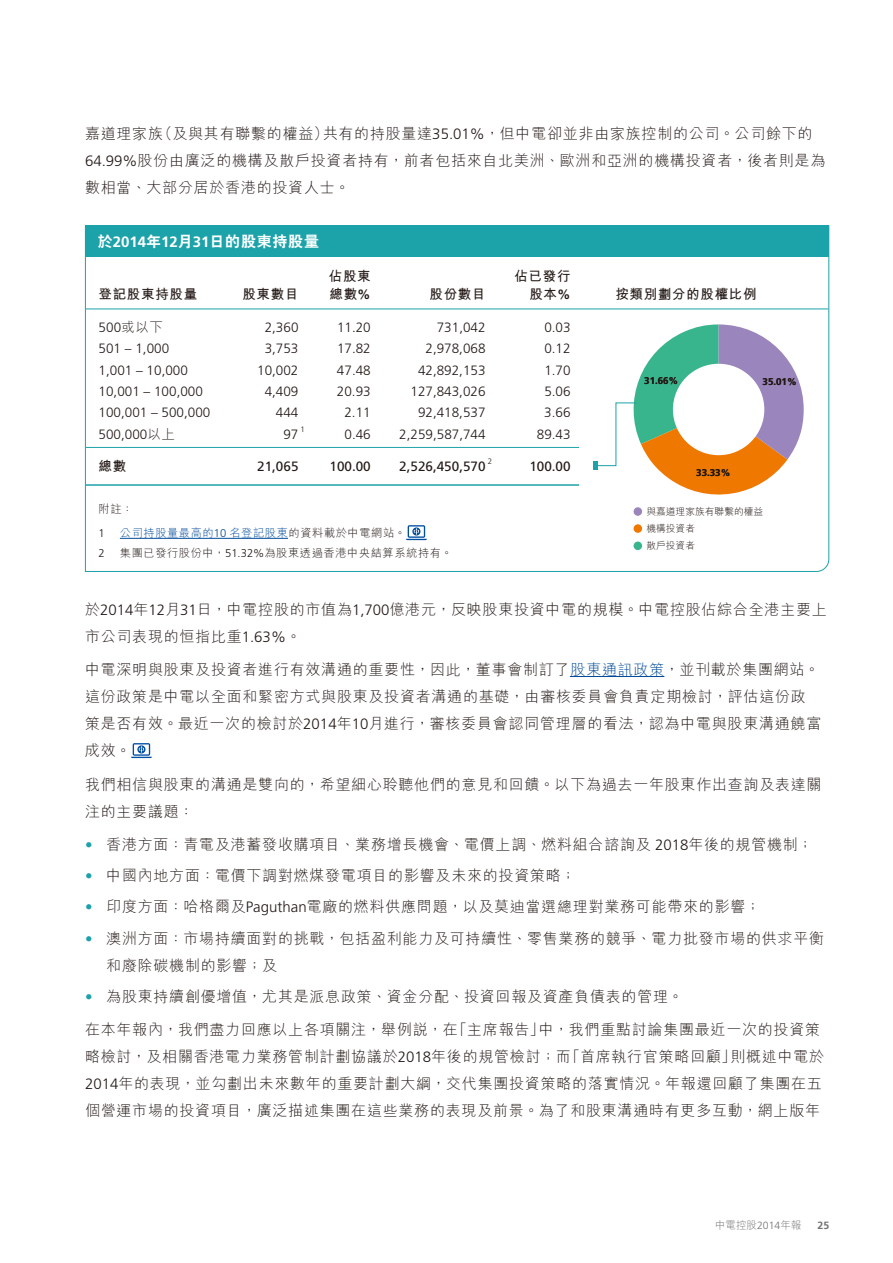
<style>
.page{position:relative;width:893px;height:1263px;background:#fff}
.page>*{position:absolute;margin:0;border:0;box-sizing:border-box;transform-origin:0 0}
.t1{font:300 15px/27px "M Hei HK";letter-spacing:.05em;color:#231916}
.t2{font:800 15px "C Hei 2 HK";letter-spacing:.05em;color:#fff}
.t3{font:300 13.5px "Frutiger LT Std";color:#231916}
.t4{font:700 13.5px "M Hei HK";letter-spacing:.05em;color:#231916}
.t5{font:13.5px "Frutiger LT Std";color:#231916}
.t6{font:300 11.25px "M Hei HK";letter-spacing:.05em;color:#231916}
.t7{font:300 11.25px "M Hei HK";letter-spacing:.05em;color:#004a99}
.t8{font:300 11.25px "Frutiger LT Std";color:#231916}
.t9{font:300 10.5px "M Hei HK";color:#727272}
.t10{font:700 10.5px "Frutiger LT Std";color:#727272}
.t11{font:9.75px/17.2px "M Hei HK Light B5 pc H";color:#231916}
.t12{font:700 9.75px "Frutiger LT Std";color:#231916}
.t13{font:300 7.8px "Frutiger LT Std";color:#231916}
.s1{font-family:"Frutiger LT Std"}
.s2{font-family:"Frutiger LT Std";font-weight:700}
.s3{font-family:"M Hei HK"}
.s4{color:#231916}
.s5{color:#004a99}
.s6{font-family:"Frutiger LT Std";color:#1ca2a9}
</style>
<div class="page">
<hr style="left:570px;top:676px;width:94px;height:1px;background:#004a99">
<svg style="left:131px;top:743px;width:21px;height:15px"></svg>
<svg style="left:85px;top:225px;width:745px;height:347px"></svg>
<div style="left:85px;top:225px;width:744px;height:31px;background:#1ca2a9"></div>
<hr style="left:120px;top:538px;width:168px;height:1px;background:#004a99">
<hr style="left:86px;top:309px;width:742px;height:1px;background:#1ca2a9">
<hr style="left:86px;top:447px;width:493px;height:1px;background:#1ca2a9">
<hr style="left:86px;top:484px;width:493px;height:2px;background:#1ca2a9">
<svg style="left:406px;top:525px;width:21px;height:15px"></svg>
<svg style="left:594px;top:324px;width:210px;height:182px"></svg>
<p class="t1" style="left:85px;top:119px;width:742px">嘉道理家族（及與其有聯繫的權益）共有的持股量達<span class="s1">35.01%</span>，但中電卻並非由家族控制的公司。公司餘下的<br><span class="s1">64.99%</span>股份由廣泛的機構及散戶投資者持有，前者包括來自北美洲、歐洲和亞洲的機構投資者，後者則是為數相當、大部分居於香港的投資人士。</p>
<p class="t2" style="left:98px;top:231px;width:223px">於<span class="s2">2014</span>年<span class="s2">12</span>月<span class="s2">31</span>日的股東持股量</p>
<p class="t4" style="left:329px;top:266px;width:43px">佔股東</p>
<p class="t4" style="left:515px;top:266px;width:58px">佔已發行</p>
<p class="t4" style="left:99px;top:284px;width:100px">登記股東持股量</p>
<p class="t4" style="left:242px;top:284px;width:58px">股東數目</p>
<p class="t4" style="left:330px;top:284px;width:43px">總數<span class="s1">%</span></p>
<p class="t4" style="left:430px;top:284px;width:58px">股份數目</p>
<p class="t4" style="left:529px;top:284px;width:43px">股本<span class="s1">%</span></p>
<p class="t4" style="left:615px;top:284px;width:143px">按類別劃分的股權比例</p>
<p class="t3" style="left:99px;top:319px;width:66px">500<span class="s3">或以下</span></p>
<p class="t3" style="left:265px;top:319px;width:35px">2,360</p>
<p class="t3" style="left:337px;top:319px;width:35px">11.20</p>
<p class="t3" style="left:437px;top:319px;width:50px">731,042</p>
<p class="t3" style="left:544px;top:319px;width:28px">0.03</p>
<p class="t3" style="left:99px;top:341px;width:72px">501 – 1,000</p>
<p class="t3" style="left:265px;top:341px;width:35px">3,753</p>
<p class="t3" style="left:337px;top:341px;width:35px">17.82</p>
<p class="t3" style="left:426px;top:341px;width:62px">2,978,068</p>
<p class="t3" style="left:544px;top:341px;width:28px">0.12</p>
<p class="t3" style="left:99px;top:362px;width:91px">1,001 – 10,000</p>
<p class="t3" style="left:257px;top:362px;width:43px">10,002</p>
<p class="t3" style="left:337px;top:362px;width:35px">47.48</p>
<p class="t3" style="left:418px;top:362px;width:69px">42,892,153</p>
<p class="t3" style="left:544px;top:362px;width:28px">1.70</p>
<p class="t3" style="left:99px;top:384px;width:106px">10,001 – 100,000</p>
<p class="t3" style="left:265px;top:384px;width:35px">4,409</p>
<p class="t3" style="left:337px;top:384px;width:35px">20.93</p>
<p class="t3" style="left:410px;top:384px;width:77px">127,843,026</p>
<p class="t3" style="left:544px;top:384px;width:28px">5.06</p>
<p class="t3" style="left:99px;top:405px;width:113px">100,001 – 500,000</p>
<p class="t3" style="left:276px;top:405px;width:24px">444</p>
<p class="t3" style="left:344px;top:405px;width:28px">2.11</p>
<p class="t3" style="left:418px;top:405px;width:69px">92,418,537</p>
<p class="t3" style="left:544px;top:405px;width:28px">3.66</p>
<p class="t3" style="left:99px;top:426px;width:78px">500,000<span class="s3">以上</span></p>
<p class="t3" style="left:283px;top:426px;width:17px">97</p>
<p class="t13" style="left:301px;top:425px;width:6px">1</p>
<p class="t3" style="left:345px;top:426px;width:28px">0.46</p>
<p class="t3" style="left:399px;top:426px;width:88px">2,259,587,744</p>
<p class="t3" style="left:537px;top:426px;width:35px">89.43</p>
<p class="t4" style="left:99px;top:456px;width:29px">總數</p>
<p class="t5" style="left:257px;top:458px;width:43px">21,065</p>
<p class="t5" style="left:329px;top:458px;width:43px">100.00</p>
<p class="t5" style="left:399px;top:458px;width:88px">2,526,450,570</p>
<p class="t13" style="left:488px;top:457px;width:6px">2</p>
<p class="t5" style="left:529px;top:458px;width:43px">100.00</p>
<p class="t6" style="left:99px;top:501px;width:36px">附註：</p>
<p class="t8" style="left:99px;top:527px;width:8px">1</p>
<p class="t7" style="left:120px;top:525px;width:287px">公司持股量最高的<span class="s1">10</span> 名登記股東<span class="s4">的資料載於中電網站。</span></p>
<p class="t8" style="left:99px;top:547px;width:8px">2</p>
<p class="t6" style="left:120px;top:545px;width:334px">集團已發行股份中，<span class="s1">51.32%</span>為股東透過香港中央結算系統持有。</p>
<p class="t12" style="left:644px;top:375px;width:36px">31.66%</p>
<p class="t12" style="left:763px;top:376px;width:36px">35.01%</p>
<p class="t12" style="left:696px;top:467px;width:36px">33.33%</p>
<p class="t11" style="left:646px;top:502px;width:118px">與嘉道理家族有聯繫的權益機構投資者<br>散戶投資者</p>
<p class="t1" style="left:85px;top:595px;width:743px">於<span class="s1">2014</span>年<span class="s1">12</span>月<span class="s1">31</span>日，中電控股的市值為<span class="s1">1,700</span>億港元，反映股東投資中電的規模。中電控股佔綜合全港主要上市公司表現的恒指比重<span class="s1">1.63%</span>。</p>
<p class="t1" style="left:85px;top:655px;width:738px">中電深明與股東及投資者進行有效溝通的重要性，因此，董事會制訂了<span class="s5">股東通訊政策</span>，並刊載於集團網站。這份政策是中電以全面和緊密方式與股東及投資者溝通的基礎，由審核委員會負責定期檢討，評估這份政策是否有效。最近一次的檢討於<span class="s1">2014</span>年<span class="s1">10</span>月進行，審核委員會認同管理層的看法，認為中電與股東溝通饒富成效。</p>
<p class="t1" style="left:85px;top:770px;width:738px">我們相信與股東的溝通是雙向的，希望細心聆聽他們的意見和回饋。以下為過去一年股東作出查詢及表達關注的主要議題：</p>
<p class="t1" style="left:85px;top:830px;width:729px"><span class="s6">•</span> 香港方面：青電及港蓄發收購項目、業務增長機會、電價上調、燃料組合諮詢及 <span class="s1">2018</span>年後的規管機制；</p>
<p class="t1" style="left:85px;top:862px;width:492px"><span class="s6">•</span> 中國內地方面：電價下調對燃煤發電項目的影響及未來的投資策略；</p>
<p class="t1" style="left:85px;top:893px;width:677px"><span class="s6">•</span> 印度方面：哈格爾及<span class="s1">Paguthan</span>電廠的燃料供應問題，以及莫迪當選總理對業務可能帶來的影響；</p>
<p class="t1" style="left:106px;top:924px;width:719px;text-indent:-21px"><span class="s6">•</span> 澳洲方面：市場持續面對的挑戰，包括盈利能力及可持續性、零售業務的競爭、電力批發市場的供求平衡和廢除碳機制的影響；及</p>
<p class="t1" style="left:85px;top:982px;width:600px"><span class="s6">•</span> 為股東持續創優增值，尤其是派息政策、資金分配、投資回報及資產負債表的管理。</p>
<p class="t1" style="left:85px;top:1016px;width:741px">在本年報內，我們盡力回應以上各項關注，舉例說，在「主席報告」中，我們重點討論集團最近一次的投資策略檢討，及相關香港電力業務管制計劃協議於<span class="s1">2018</span>年後的規管檢討；而「首席執行官策略回顧」則概述中電於<span class="s1">2014</span>年的表現，並勾劃出未來數年的重要計劃大綱，交代集團投資策略的落實情況。年報還回顧了集團在五個營運市場的投資項目，廣泛描述集團在這些業務的表現及前景。為了和股東溝通時有更多互動，網上版年</p>
<p class="t9" style="left:715px;top:1217px;width:88px">中電控股<span class="s1">2014</span>年報</p>
<p class="t10" style="left:817px;top:1219px;width:13px">25</p>
</div>
